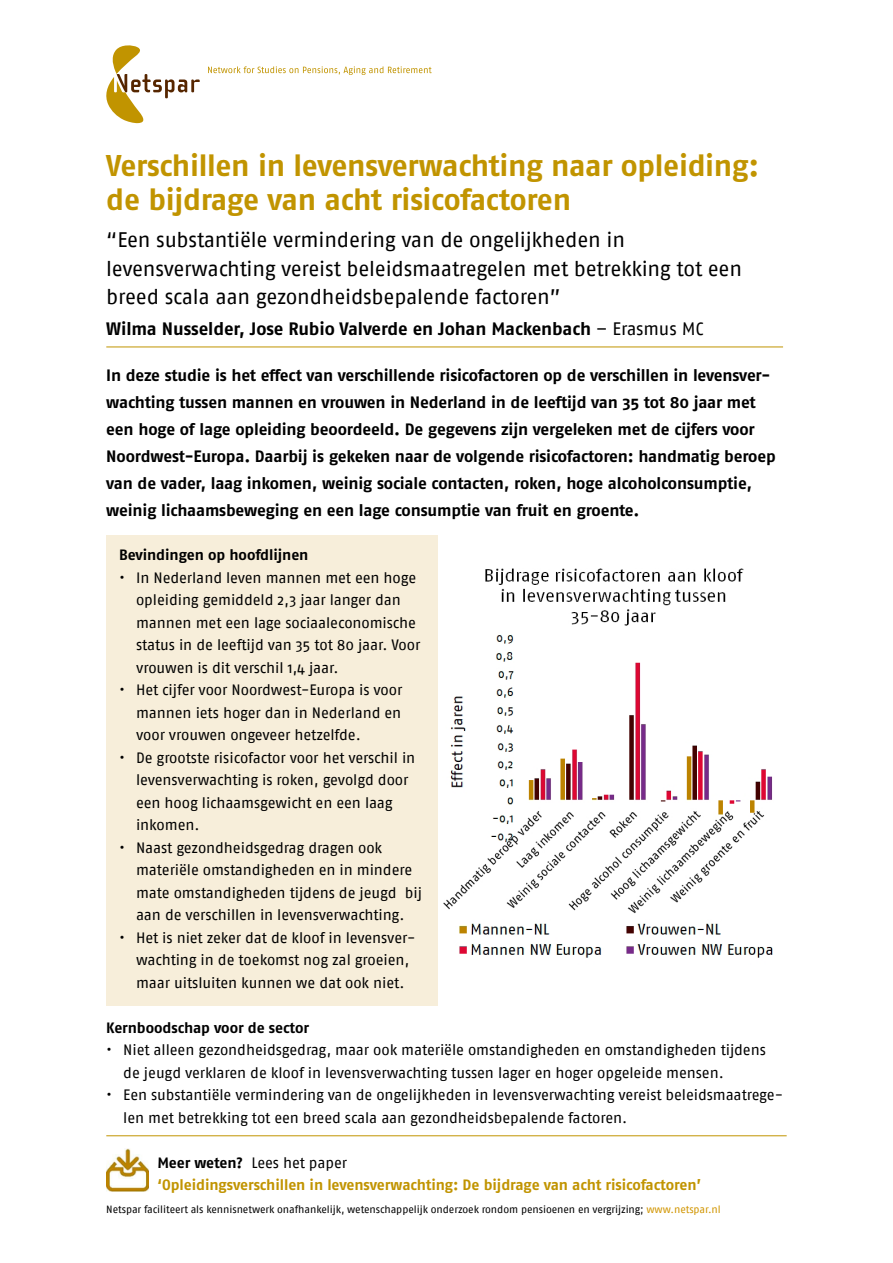
<style>
.page{position:relative;width:893px;height:1263px;background:#fff}
.page>*{position:absolute;margin:0;border:0;box-sizing:border-box;transform-origin:0 0}
.t1{font:700 30px/34.5px "Fago OT";letter-spacing:-.015em;color:#c19400}
.t2{font:21px/28.5px "Fago No";letter-spacing:-.015em;color:#000}
.t3{font:700 18px "Fago OT";letter-spacing:-.005em;color:#000}
.t4{font:700 16.5px/27px "Fago OT";letter-spacing:-.01em;color:#000}
.t5{font:15px/22.5px "Fago No";letter-spacing:-.01em;color:#000}
.t6{font:700 15px "Fago OT";letter-spacing:-.01em;color:#c19400}
.t7{font:700 15px "Fago OT";letter-spacing:-.005em;color:#000}
.t8{font:10.5px "Fago No";letter-spacing:-.005em;color:#000}
.s1{font-family:"Fago No";font-weight:400}
.s2{font-family:"Fago OT";font-weight:700}
.s3{color:#d19500}
</style>
<div class="page">
<svg style="left:106px;top:45px;width:94px;height:78px"></svg>
<svg style="left:208px;top:66px;width:224px;height:9px"></svg>
<img style="left:106px;top:1148px;width:43px;height:43px">
<div style="left:106px;top:535px;width:332px;height:471px;background:#f7eeda"></div>
<hr style="left:106px;top:1135px;width:681px;height:1px;background:#c19400">
<hr style="left:106px;top:347px;width:677px;height:1px;background:#c19400">
<img style="left:443px;top:568px;width:330px;height:390px">
<h1 class="t1" style="left:106px;top:148px;width:654px">Verschillen in levensverwachting naar opleiding: de bijdrage van acht risicofactoren</h1>
<h2 class="t2" style="left:106px;top:226px;width:637px">“Een substantiële vermindering van de ongelijkheden in levensverwachting vereist beleidsmaatregelen met betrekking tot een breed scala aan gezondheidsbepalende factoren”</h2>
<p class="t3" style="left:106px;top:318px;width:599px">Wilma Nusselder, Jose Rubio Valverde en Johan Mackenbach <span class="s1">– Erasmus MC</span></p>
<p class="t4" style="left:106px;top:362px;width:671px">In deze studie is het effect van verschillende risicofactoren op de verschillen in levensver&shy;wachting tussen mannen en vrouwen in Nederland in de leeftijd van 35 tot 80 jaar met een hoge of lage opleiding beoordeeld. De gegevens zijn vergeleken met de cijfers voor Noordwest-Europa. Daarbij is gekeken naar de volgende risicofactoren: handmatig beroep van de vader, laag inkomen, weinig sociale contacten, roken, hoge alcoholconsumptie, weinig lichaamsbeweging en een lage consumptie van fruit en groente.</p>
<p class="t7" style="left:119px;top:546px;width:191px">Bevindingen op hoofdlijnen</p>
<p class="t5" style="left:136px;top:566px;width:286px;text-indent:-17px">• In Nederland leven mannen met een hoge opleiding gemiddeld 2,3 jaar langer dan mannen met een lage sociaaleconomische status in de leeftijd van 35 tot 80 jaar. Voor vrouwen is dit verschil 1,4 jaar.</p>
<p class="t5" style="left:136px;top:678px;width:268px;text-align:justify;text-indent:-17px">• Het cijfer voor Noordwest-Europa is voor mannen iets hoger dan in Nederland en voor vrouwen ongeveer hetzelfde.</p>
<p class="t5" style="left:136px;top:746px;width:281px;text-indent:-17px">• De grootste risicofactor voor het verschil in levensverwachting is roken, gevolgd door een hoog lichaamsgewicht en een laag inkomen.</p>
<p class="t5" style="left:136px;top:836px;width:287px;text-indent:-17px">• Naast gezondheidsgedrag dragen ook materiële omstandigheden en in mindere mate omstandigheden tijdens de jeugd bij aan de verschillen in levensverwachting.</p>
<p class="t5" style="left:136px;top:926px;width:281px;text-indent:-17px">• Het is niet zeker dat de kloof in levensver&shy;wachting in de toekomst nog zal groeien, maar uitsluiten kunnen we dat ook niet.</p>
<p class="t7" style="left:106px;top:1018px;width:204px">Kernboodschap voor de sector</p>
<p class="t5" style="left:123px;top:1038px;width:644px;text-indent:-17px">• Niet alleen gezondheidsgedrag, maar ook materiële omstandigheden en omstandigheden tijdens de jeugd verklaren de kloof in levensverwachting tussen lager en hoger opgeleide mensen.</p>
<p class="t5" style="left:123px;top:1083px;width:661px;text-indent:-17px">• Een substantiële vermindering van de ongelijkheden in levensverwachting vereist beleidsmaatrege&shy;len met betrekking tot een breed scala aan gezondheidsbepalende factoren.</p>
<p class="t5" style="left:157px;top:1151px;width:191px"><span class="s2">Meer weten?</span> Lees het paper</p>
<p class="t6" style="left:157px;top:1176px;width:545px">‘Opleidingsverschillen in levensverwachting: De bijdrage van acht risicofactoren’</p>
<p class="t8" style="left:106px;top:1203px;width:616px">Netspar faciliteert als kennisnetwerk onafhankelijk, wetenschappelijk onderzoek rondom pensioenen en vergrijzing; <span class="s3">www.netspar.nl</span></p>
</div>
